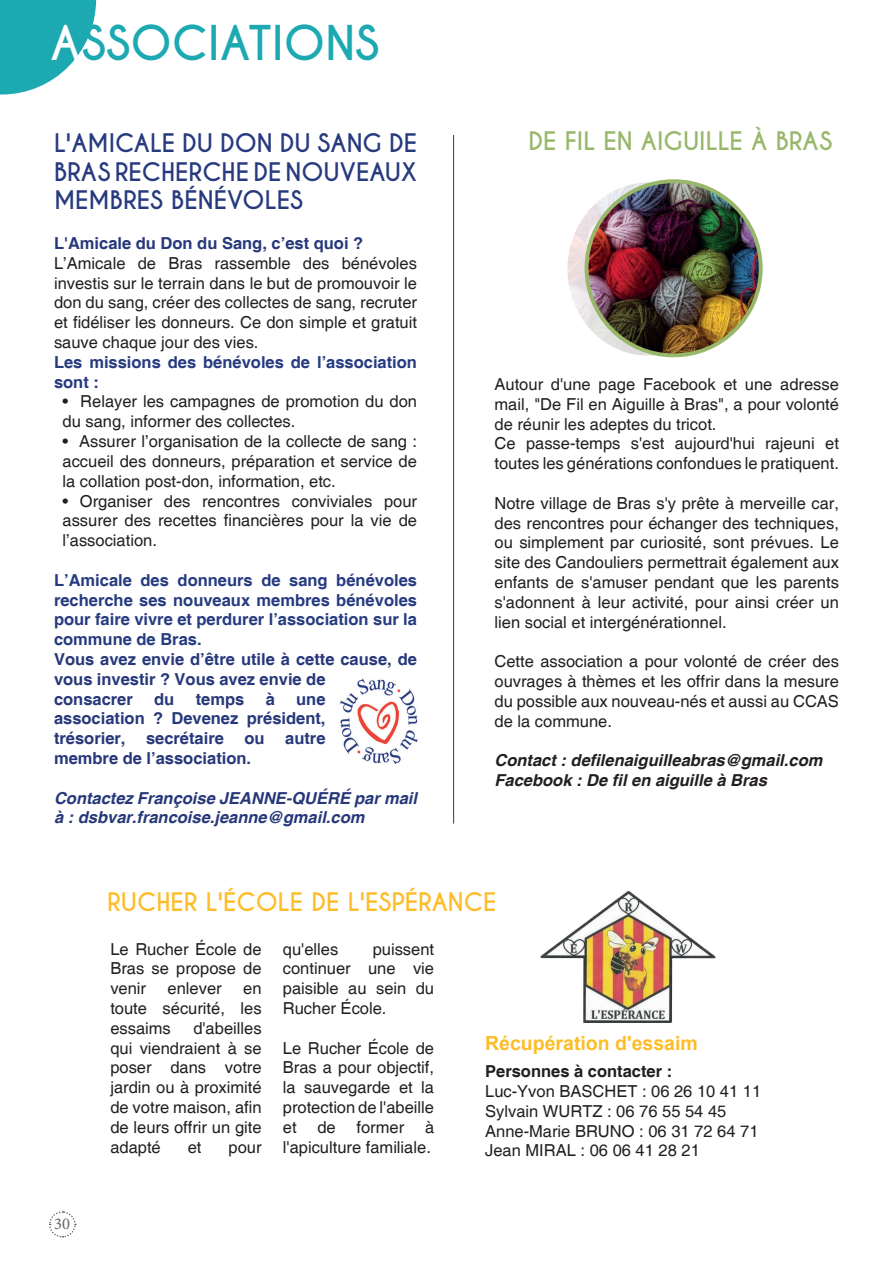
<style>
.page{position:relative;width:893px;height:1263px;background:#fff}
.page>*{position:absolute;margin:0;border:0;box-sizing:border-box;transform-origin:0 0}
.t1{font:700 45px "Caviar Dreams";color:#1da9b2}
.t2{font:700 24px/28.8px "Caviar Dreams";color:#273a7e;text-align:justify}
.t3{font:700 24px "Caviar Dreams";color:#fdbd29}
.t4{font:700 24px "Caviar Dreams";color:#98b76a}
.t5{font:700 19.5px "Arial";color:#fdbd29}
.t6{font:16.5px/19.8px "Helvetica";color:#231f20;text-align:justify}
.t7{font:700 16.5px/19.8px "Helvetica";color:#263b80}
.t8{font:700 16.5px/19.8px "Helvetica";color:#27387a}
.t9{font:italic 700 16.5px/19.8px "Helvetica";color:#27387a}
.t10{font:italic 700 16.5px/19.8px "Helvetica";color:#231f20}
.t11{font:700 16.5px "Helvetica";color:#26387a}
.t12{font:700 16.5px "Helvetica";color:#231f20}
.t13{font:16.5px "Minion Pro";color:#64626b}
.s1{color:#fff}
</style>
<div class="page">
<img style="left:567px;top:182px;width:163px;height:174px">
<svg style="left:49px;top:1211px;width:28px;height:27px"></svg>
<svg style="left:0;top:0;width:96px;height:95px"></svg>
<img style="left:340px;top:678px;width:78px;height:86px">
<img style="left:540px;top:891px;width:176px;height:131px">
<hr style="left:453px;top:135px;width:1px;height:689px;background:#27387a">
<img style="left:587px;top:181px;width:174px;height:174px;border-radius:87px">
<div style="left:585px;top:179px;width:178px;height:178px;border:4px solid #98b76a;border-radius:50%"></div>
<h1 class="t1" style="left:50px;top:16px;width:330px"><span class="s1">A</span>SSOCIATIONS</h1>
<h2 class="t2" style="left:54px;top:129px;width:365px">L'AMICALE DU DON DU SANG DE BRAS RECHERCHE DE NOUVEAUX MEMBRES BÉNÉVOLES</h2>
<p class="t11" style="left:54px;top:233px;width:311px">L'Amicale du Don du Sang, c’est quoi ?</p>
<p class="t6" style="left:54px;top:254px;width:365px">L’Amicale de Bras rassemble des bénévoles investis sur le terrain dans le but de promouvoir le don du sang, créer des collectes de sang, recruter et fidéliser les donneurs. Ce don simple et gratuit sauve chaque jour des vies.</p>
<p class="t7" style="left:54px;top:353px;width:365px">Les missions des bénévoles de l’association sont :</p>
<p class="t6" style="left:62px;top:392px;width:356px">• Relayer les campagnes de promotion du don du sang, informer des collectes.</p>
<p class="t6" style="left:62px;top:432px;width:356px">• Assurer l’organisation de la collecte de sang : accueil des donneurs, préparation et service de la collation post-don, information, etc.</p>
<p class="t6" style="left:62px;top:491px;width:356px">• Organiser des rencontres conviviales pour assurer des recettes financières pour la vie de l’association.</p>
<p class="t7" style="left:54px;top:571px;width:364px;text-align:justify">L’Amicale des donneurs de sang bénévoles recherche ses nouveaux membres bénévoles pour faire vivre et perdurer l’association sur la commune de Bras.</p>
<p class="t8" style="left:54px;top:650px;width:364px">Vous avez envie d’être utile à cette cause, de vous investir ? Vous avez envie de<br>consacrer</p>
<p class="t8" style="left:154px;top:690px;width:22px">du</p>
<p class="t8" style="left:196px;top:690px;width:50px">temps</p>
<p class="t8" style="left:266px;top:690px;width:11px">à</p>
<p class="t8" style="left:54px;top:690px;width:273px;text-align:justify;text-indent:242px">une association ? Devenez président, trésorier, secrétaire ou autre membre de l’association.</p>
<p class="t9" style="left:54px;top:789px;width:364px">Contactez Françoise JEANNE-QUÉRÉ par mail à : dsbvar.francoise.jeanne@gmail.com</p>
<h2 class="t4" style="left:528px;top:126px;width:305px">DE FIL EN AIGUILLE À BRAS</h2>
<p class="t6" style="left:495px;top:375px;width:346px;text-align:left">Autour d'une page Facebook et une adresse mail, "De Fil en Aiguille à Bras", a pour volonté de réunir les adeptes du tricot.<br>Ce passe-temps s'est aujourd'hui rajeuni et toutes les générations confondues le pratiquent.</p>
<p class="t6" style="left:495px;top:494px;width:346px">Notre village de Bras s'y prête à merveille car, des rencontres pour échanger des techniques, ou simplement par curiosité, sont prévues. Le site des Candouliers permettrait également aux enfants de s'amuser pendant que les parents s'adonnent à leur activité, pour ainsi créer un lien social et intergénérationnel.</p>
<p class="t6" style="left:495px;top:652px;width:346px">Cette association a pour volonté de créer des ouvrages à thèmes et les offrir dans la mesure du possible aux nouveau-nés et aussi au CCAS de la commune.</p>
<p class="t10" style="left:495px;top:751px;width:329px">Contact : defilenaiguilleabras@gmail.com<br>Facebook : De fil en aiguille à Bras</p>
<h2 class="t3" style="left:107px;top:887px;width:391px">RUCHER L'ÉCOLE DE L'ESPÉRANCE</h2>
<p class="t13" style="left:54px;top:1213px;width:17px">30</p>
<p class="t6" style="left:110px;top:939px;width:153px">Le Rucher École de Bras se propose de venir</p>
<p class="t6" style="left:168px;top:979px;width:56px">enlever</p>
<p class="t6" style="left:110px;top:979px;width:153px;text-indent:133px">en toute sécurité, les essaims</p>
<p class="t6" style="left:110px;top:1019px;width:153px;text-indent:83px">d'abeilles qui viendraient à se poser dans votre jardin ou à proximité de votre maison, afin de leurs offrir un gite adapté</p>
<p class="t6" style="left:188px;top:1137px;width:15px">et</p>
<p class="t6" style="left:229px;top:1137px;width:35px">pour</p>
<p class="t6" style="left:283px;top:939px;width:153px;text-indent:90px">puissent continuer une vie paisible au sein du Rucher École.</p>
<p class="t6" style="left:283px;top:1038px;width:153px">Le Rucher École de Bras a pour objectif, la sauvegarde et la protection de l'abeille et</p>
<p class="t6" style="left:283px;top:939px;width:57px">qu'elles</p>
<p class="t6" style="left:283px;top:1118px;width:153px;text-align:right">à<br>l'apiculture familiale.</p>
<p class="t6" style="left:317px;top:1118px;width:20px">de</p>
<p class="t6" style="left:357px;top:1118px;width:49px">former</p>
<p class="t5" style="left:485px;top:1029px;width:214px">Récupération d'essaim</p>
<p class="t12" style="left:485px;top:1061px;width:189px">Personnes à contacter :</p>
<p class="t6" style="left:485px;top:1082px;width:278px;text-align:left">Luc-Yvon BASCHET : 06 26 10 41 11<br>Sylvain WURTZ : 06 76 55 54 45<br>Anne-Marie BRUNO : 06 31 72 64 71<br>Jean MIRAL : 06 06 41 28 21</p>
</div>
